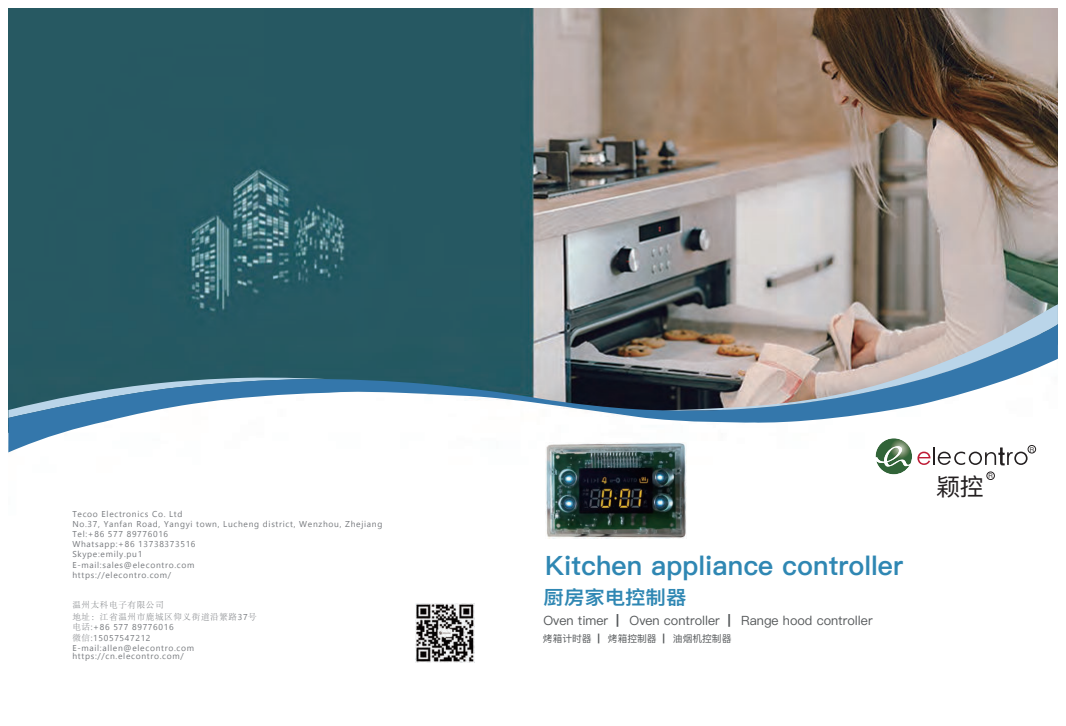
<style>
.page{position:relative;width:1066px;height:726px;background:#fff}
.page>*{position:absolute;margin:0;border:0;box-sizing:border-box;transform-origin:0 0}
.t1{font:26.7px "Ping Fang SC Heavy";color:#2f87b3}
.t2{font:23.7px "Ping Fang SC Medium";color:#231f20}
.t3{font:19px "Ping Fang SC Heavy";color:#2f87b3;scale:1.07 1}
.t4{font:12.8px "Ping Fang SC Medium";color:#56595b}
.t5{font:9.7px "Ping Fang SC Medium";color:#56595b}
.t6{font:8.5px/10.2px "Gadugi";letter-spacing:.08em;color:#76797d}
.t7{font:300 8.5px/12.1px "Adobe Song Std";letter-spacing:.08em;color:#76797d}
.t8{font:6.5px "Ping Fang SC Medium";color:#231f20}
.s1{font-family:"Gadugi";font-weight:400}
.s2{font-family:"Adobe Song Std";font-weight:300}
</style>
<div class="page">
<img style="left:9px;top:8px;width:1049px;height:497px">
<img style="left:415px;top:603px;width:60px;height:59px">
<div style="left:986px;top:471px;width:9px;height:9px;border:1px solid #231f20;border-radius:50%"></div>
<svg style="left:875px;top:452px;width:152px;height:22px"></svg>
<div style="left:1028px;top:445px;width:8px;height:8px;border:1px solid #231f20;border-radius:50%"></div>
<svg style="left:662px;top:304px;width:396px;height:20px;background:#a6a19e"></svg>
<svg style="left:8px;top:324px;width:1050px;height:128px"></svg>
<img style="left:546px;top:442px;width:140px;height:96px">
<p class="t6" style="left:72px;top:509px;width:311px">Tecoo Electronics Co. Ltd<br>No.37, Yanfan Road, Yangyi town, Lucheng district, Wenzhou, Zhejiang<br>Tel:+86 577 89776016<br>Whatsapp:+86 13738373516<br>Skype:emily.pu1<br>E-mail:sales@elecontro.com<br>https://elecontro.com/</p>
<p class="t7" style="left:72px;top:598px;width:186px">温州太科电子有限公司<br>地址：江省温州市鹿城区仰义街道沿繁路<span class="s1">37</span>号</p>
<p class="t6" style="left:72px;top:622px;width:123px;line-height:10.6px"><span class="s2">电话</span>:+86 577 89776016<br><span class="s2">微信</span>:15057547212<br>E-mail:allen@elecontro.com</p>
<p class="t6" style="left:72px;top:651px;width:113px">https://cn.elecontro.com/</p>
<h1 class="t1" style="left:545px;top:555px;width:359px">Kitchen appliance controller</h1>
<h3 class="t3" style="left:544px;top:586px;width:135px">厨房家电控制器</h3>
<h3 class="t4" style="left:543px;top:613px;width:331px">Oven timer ▏Oven controller ▏Range hood controller</h3>
<p class="t5" style="left:543px;top:632px;width:190px">烤箱计时器 ▏烤箱控制器 ▏油烟机控制器</p>
<h2 class="t2" style="left:936px;top:472px;width:49px">颖控</h2>
<p class="t8" style="left:988px;top:472px;width:6px">R</p>
<p class="t8" style="left:1030px;top:445px;width:6px">R</p>
</div>
